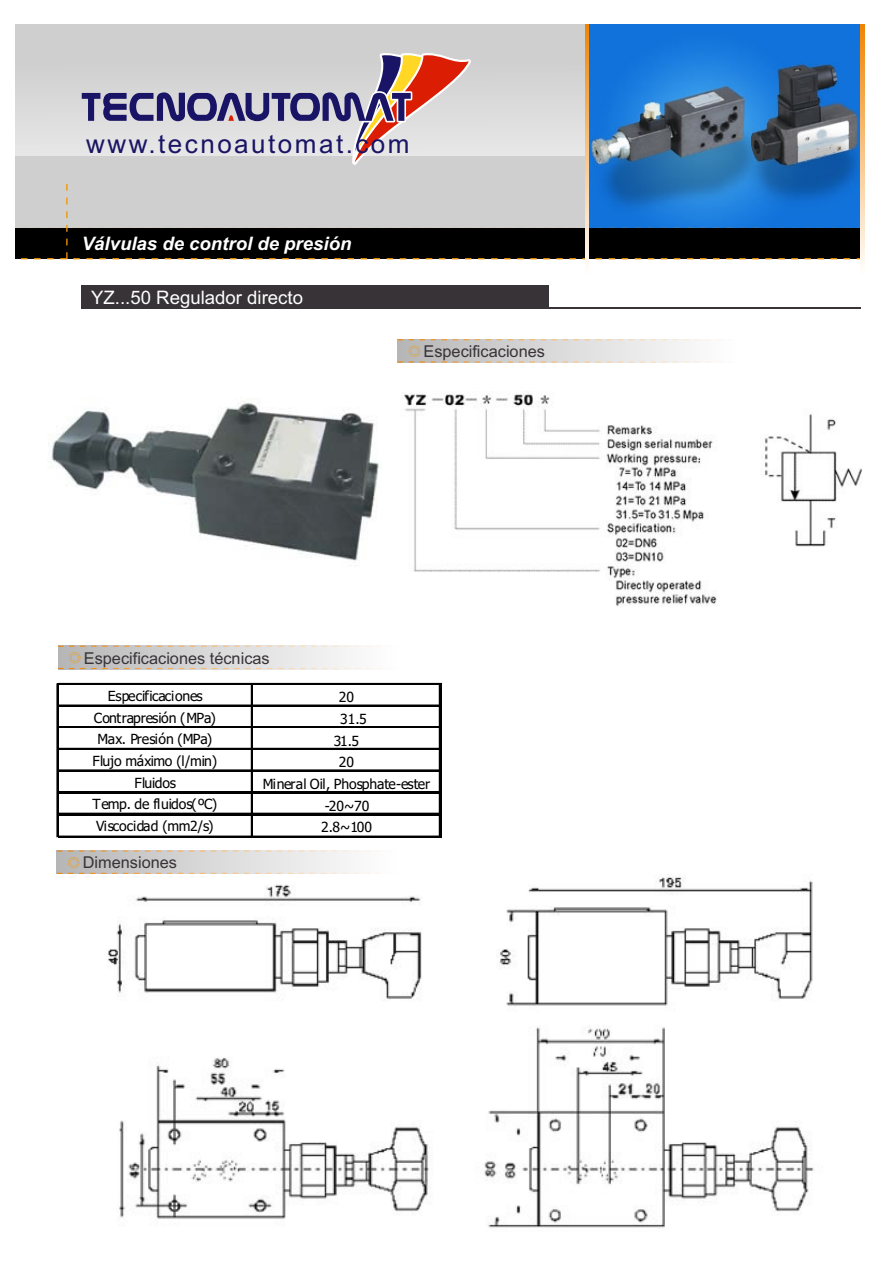
<style>
.page{position:relative;width:893px;height:1263px;background:#fff}
.page>*{position:absolute;margin:0;border:0;box-sizing:border-box;transform-origin:0 0}
.t1{font:26.1px "Arial";letter-spacing:.095em;color:#191465}
.t2{font:italic 700 18.6px "Arial";color:#fff}
.t3{font:18.6px "Arial";color:#fff}
.t4{font:16.35px "Arial";color:#383336}
.t5{font:13.95px/21.6px "Tahoma";letter-spacing:-.01em;color:#000;text-align:center}
</style>
<div class="page">
<img style="left:51px;top:399px;width:328px;height:162px">
<img style="left:119px;top:1027px;width:695px;height:201px">
<img style="left:404px;top:392px;width:458px;height:214px">
<img style="left:589px;top:25px;width:272px;height:203px">
<div style="left:15px;top:156px;width:571px;height:75px;background:#cfcfcf"></div>
<div style="left:15px;top:25px;width:571px;height:131px;background:linear-gradient(to bottom,#cacaca,#e6e6e6)"></div>
<svg style="left:82px;top:52px;width:389px;height:113px;background:#c3b8be"></svg>
<div style="left:15px;top:228px;width:847px;height:31px;background:#000"></div>
<div style="left:82px;top:285px;width:467px;height:24px;background:#383336"></div>
<svg style="left:66px;top:184px;width:2px;height:7px"></svg>
<svg style="left:66px;top:198px;width:2px;height:6px"></svg>
<svg style="left:66px;top:211px;width:2px;height:7px"></svg>
<svg style="left:60px;top:225px;width:20px;height:7px"></svg>
<svg style="left:66px;top:239px;width:2px;height:6px"></svg>
<svg style="left:60px;top:252px;width:20px;height:7px"></svg>
<svg style="left:585px;top:25px;width:4px;height:240px"></svg>
<svg style="left:861px;top:25px;width:3px;height:240px"></svg>
<svg style="left:58px;top:646px;width:331px;height:23px"></svg>
<hr style="left:463px;top:307px;width:398px;height:2px;background:#383336">
<svg style="left:57px;top:850px;width:324px;height:24px"></svg>
<hr style="left:57px;top:683px;width:1px;height:154px;background:#000">
<hr style="left:251px;top:685px;width:2px;height:152px;background:#000">
<hr style="left:439px;top:685px;width:3px;height:152px;background:#000">
<hr style="left:58px;top:683px;width:384px;height:2px;background:#000">
<hr style="left:58px;top:705px;width:384px;height:1px;background:#000">
<hr style="left:58px;top:726px;width:384px;height:1px;background:#000">
<hr style="left:58px;top:727px;width:384px;height:1px;background:#000">
<hr style="left:58px;top:748px;width:384px;height:1px;background:#000">
<hr style="left:58px;top:770px;width:384px;height:1px;background:#000">
<hr style="left:58px;top:791px;width:384px;height:3px;background:#000">
<hr style="left:58px;top:813px;width:384px;height:3px;background:#000">
<hr style="left:58px;top:836px;width:384px;height:1px;background:#000">
<div style="left:398px;top:339px;width:341px;height:24px;background:linear-gradient(to right,#b7b7b8,#fff)"></div>
<svg style="left:398px;top:339px;width:341px;height:1px"></svg>
<svg style="left:398px;top:346px;width:341px;height:17px"></svg>
<img style="left:108px;top:874px;width:705px;height:132px">
<h1 class="t1" style="left:86px;top:134px;width:325px">www.tecnoautomat.com</h1>
<h2 class="t2" style="left:82px;top:237px;width:271px">Válvulas de control de presión</h2>
<h2 class="t3" style="left:91px;top:290px;width:213px">YZ...50 Regulador directo</h2>
<p class="t4" style="left:84px;top:652px;width:187px">Especificaciones técnicas</p>
<p class="t4" style="left:423px;top:345px;width:123px">Especificaciones</p>
<p class="t5" style="left:92px;top:686px;width:126px">Especificaciones<br>Contrapresión (MPa)<br>Max. Presión (MPa)<br>Flujo máximo (l/min)<br>Fluidos<br>Temp. de fluidos(ºC)<br>Viscocidad (mm2/s)</p>
<p class="t5" style="left:339px;top:688px;width:17px">20</p>
<p class="t5" style="left:334px;top:709px;width:35px">31.5<br>31.5</p>
<p class="t5" style="left:263px;top:774px;width:169px">Mineral Oil, Phosphate-ester -20~70</p>
<p class="t5" style="left:339px;top:753px;width:17px">20</p>
<p class="t5" style="left:321px;top:817px;width:52px">2.8~100</p>
<p class="t4" style="left:83px;top:856px;width:96px">Dimensiones</p>
</div>
